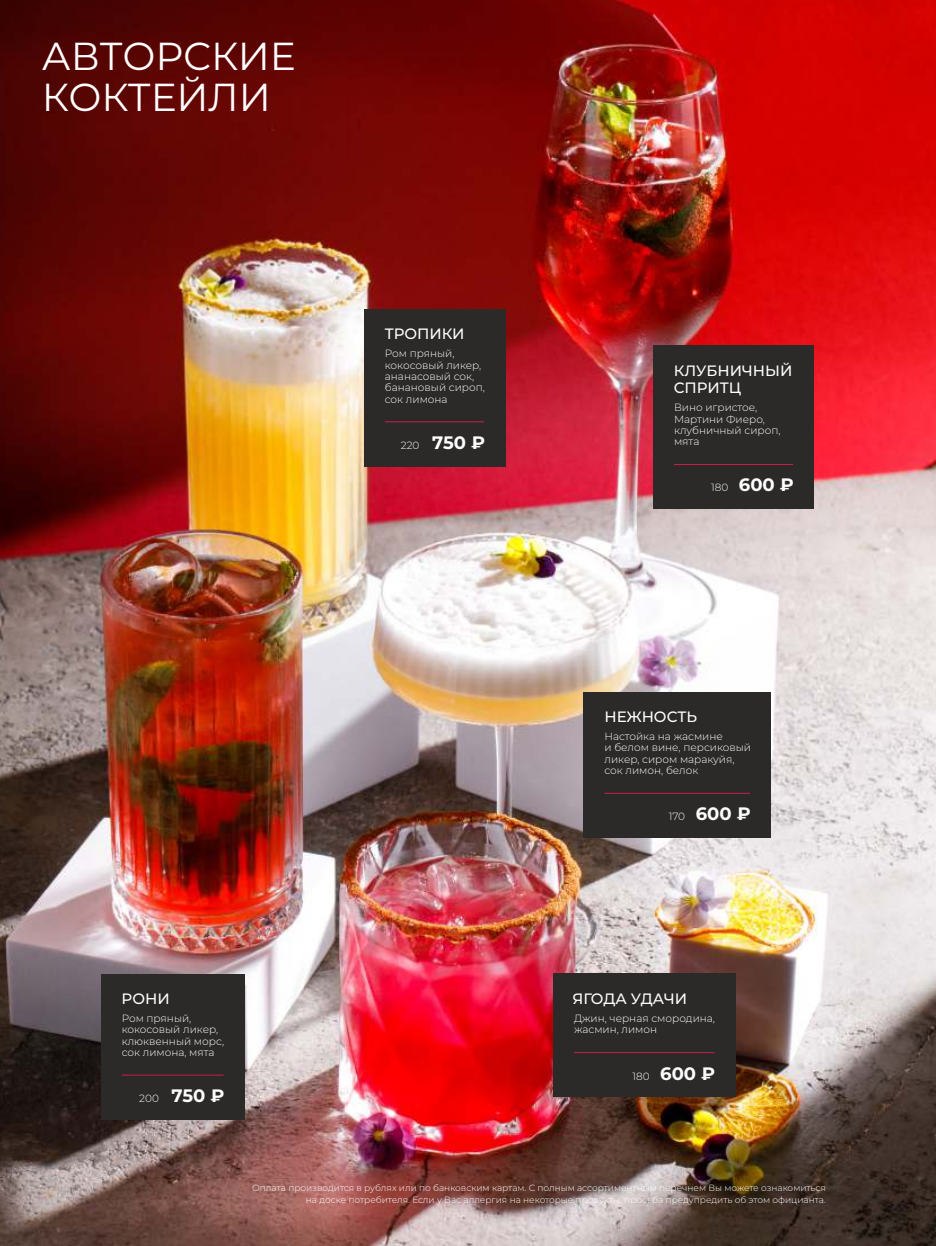
<style>
.page{position:relative;width:936px;height:1246px;background:#fff}
.page>*{position:absolute;margin:0;border:0;box-sizing:border-box;transform-origin:0 0}
.t1{font:39px/40.8px "Montserrat";color:#fefefe}
.t2{font:700 18px "Montserrat";color:#fefefe}
.t3{font:500 15px/17.5px "Montserrat";color:#fefefe}
.t4{font:300 10.5px/11.4px "Montserrat";color:#fefefe}
.t5{font:300 9px/12.5px "Montserrat";color:#fefefe;text-align:right}
.s1{font-weight:300;font-size:10.5px}
</style>
<div class="page">
<img style="left:0;top:0;width:935px;height:1246px">
<div style="left:101px;top:974px;width:143px;height:145px;background:#2b2a29"></div>
<hr style="left:122px;top:1075px;width:101px;height:1px;background:#cb1d4c">
<div style="left:583px;top:692px;width:187px;height:146px;background:#2b2a29"></div>
<hr style="left:604px;top:793px;width:145px;height:1px;background:#cb1d4c">
<div style="left:364px;top:309px;width:141px;height:157px;background:#2b2a29"></div>
<hr style="left:385px;top:421px;width:99px;height:1px;background:#cb1d4c">
<div style="left:553px;top:974px;width:182px;height:123px;background:#2b2a29"></div>
<hr style="left:574px;top:1052px;width:140px;height:1px;background:#cb1d4c">
<div style="left:653px;top:345px;width:160px;height:164px;background:#2b2a29"></div>
<hr style="left:674px;top:464px;width:119px;height:1px;background:#cb1d4c">
<h1 class="t1" style="left:42px;top:36px;width:255px">АВТОРСКИЕ<br>КОКТЕЙЛИ</h1>
<h3 class="t3" style="left:122px;top:990px;width:50px">РОНИ</h3>
<p class="t4" style="left:122px;top:1012px;width:104px">Ром пряный, кокосовый ликер, клюквенный морс, сок лимона, мята</p>
<h2 class="t2" style="left:139px;top:1085px;width:87px"><span class="s1">200</span> 750 ₽</h2>
<h3 class="t3" style="left:385px;top:325px;width:81px">ТРОПИКИ</h3>
<p class="t4" style="left:385px;top:348px;width:101px">Ром пряный, кокосовый ликер, ананасовый сок, банановый сироп, сок лимона</p>
<h2 class="t2" style="left:401px;top:431px;width:86px"><span class="s1">220</span> 750 ₽</h2>
<h3 class="t3" style="left:673px;top:361px;width:120px">КЛУБНИЧНЫЙ<br>СПРИТЦ</h3>
<p class="t4" style="left:674px;top:402px;width:108px">Вино игристое,<br>Мартини Фиеро, клубничный сироп, мята</p>
<h2 class="t2" style="left:711px;top:474px;width:84px"><span class="s1">180</span> 600 ₽</h2>
<h3 class="t3" style="left:604px;top:708px;width:94px">НЕЖНОСТЬ</h3>
<p class="t4" style="left:604px;top:730px;width:148px">Настойка на жасмине<br>и белом вине, персиковый ликер, сиром маракуйя, сок лимон, белок</p>
<h2 class="t2" style="left:668px;top:803px;width:83px"><span class="s1">170</span> 600 ₽</h2>
<h3 class="t3" style="left:572px;top:990px;width:116px">ЯГОДА УДАЧИ</h3>
<p class="t4" style="left:574px;top:1012px;width:142px">Джин, черная смородина, жасмин, лимон</p>
<h2 class="t2" style="left:632px;top:1062px;width:84px"><span class="s1">180</span> 600 ₽</h2>
<p class="t5" style="left:252px;top:1181px;width:575px">Оплата производится в рублях или по банковским картам. С полным ассортиментным перечнем Вы можете ознакомиться на доске потребителя. Если у Вас аллергия на некоторые продукты, просьба предупредить об этом официанта.</p>
</div>
